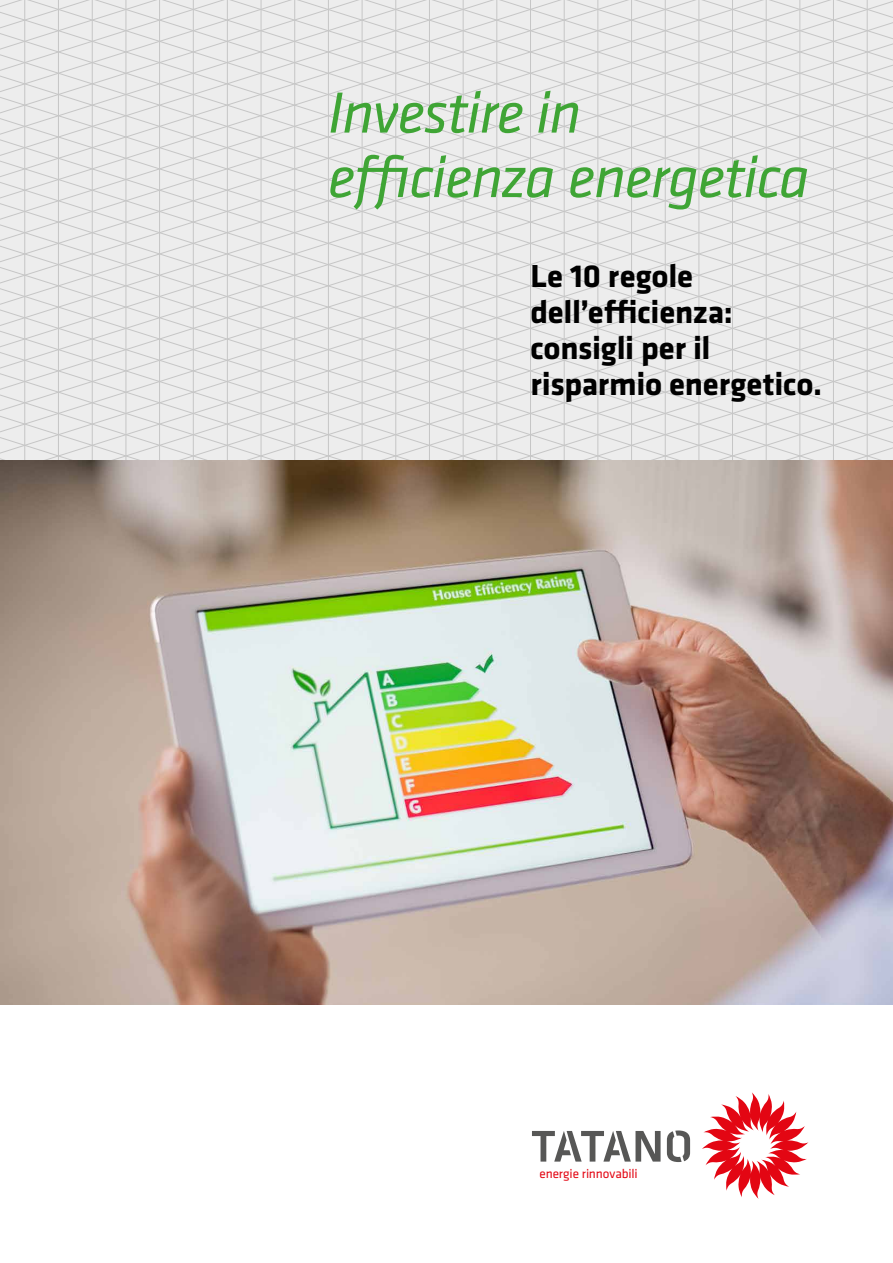
<style>
.page{position:relative;width:893px;height:1263px;background:#fff}
.page>*{position:absolute;margin:0;border:0;box-sizing:border-box;transform-origin:0 0}
.t1{font:italic 60px/64.5px "Klavika";letter-spacing:-.02em;color:#3fa535}
.t2{font:700 33px/36px "Klavika";letter-spacing:-.01em;color:#000}
.t3{font:13.2px "Klavika";letter-spacing:-.01em;color:#e30613}
</style>
<div class="page">
<svg style="left:0;top:439px;width:893px;height:21px;background:#e8e8e8"></svg>
<svg style="left:0;top:418px;width:893px;height:21px;background:#e8e8e8"></svg>
<svg style="left:0;top:397px;width:893px;height:21px;background:#e8e8e8"></svg>
<svg style="left:0;top:375px;width:893px;height:22px;background:#e8e8e8"></svg>
<svg style="left:0;top:354px;width:893px;height:21px;background:#e8e8e8"></svg>
<svg style="left:0;top:333px;width:893px;height:21px;background:#e8e8e8"></svg>
<svg style="left:0;top:312px;width:893px;height:21px;background:#e8e8e8"></svg>
<svg style="left:0;top:290px;width:893px;height:22px;background:#e8e8e8"></svg>
<svg style="left:0;top:269px;width:893px;height:21px;background:#e8e8e8"></svg>
<svg style="left:0;top:248px;width:893px;height:21px;background:#e8e8e8"></svg>
<svg style="left:0;top:227px;width:893px;height:21px;background:#e8e8e8"></svg>
<svg style="left:0;top:205px;width:893px;height:22px;background:#e8e8e8"></svg>
<svg style="left:0;top:184px;width:893px;height:21px;background:#e8e8e8"></svg>
<svg style="left:0;top:163px;width:893px;height:21px;background:#e8e8e8"></svg>
<svg style="left:0;top:142px;width:893px;height:21px;background:#e8e8e8"></svg>
<svg style="left:0;top:120px;width:893px;height:22px;background:#e8e8e8"></svg>
<svg style="left:0;top:99px;width:893px;height:21px;background:#e8e8e8"></svg>
<svg style="left:0;top:78px;width:893px;height:21px;background:#e8e8e8"></svg>
<svg style="left:0;top:57px;width:893px;height:21px;background:#e8e8e8"></svg>
<svg style="left:0;top:47px;width:893px;height:10px;background:#e8e8e8"></svg>
<svg style="left:0;top:0;width:893px;height:47px;background:#e8e8e8"></svg>
<hr style="left:867px;top:0;width:1px;height:1002px;background:#c6c6c6">
<hr style="left:833px;top:0;width:1px;height:1002px;background:#c6c6c6">
<hr style="left:800px;top:0;width:1px;height:1002px;background:#c6c6c6">
<hr style="left:766px;top:0;width:1px;height:1002px;background:#c6c6c6">
<hr style="left:732px;top:0;width:1px;height:1002px;background:#c6c6c6">
<hr style="left:699px;top:0;width:1px;height:1002px;background:#c6c6c6">
<hr style="left:665px;top:0;width:1px;height:1002px;background:#c6c6c6">
<hr style="left:631px;top:0;width:1px;height:1002px;background:#c6c6c6">
<hr style="left:598px;top:0;width:1px;height:1002px;background:#c6c6c6">
<hr style="left:564px;top:0;width:1px;height:1002px;background:#c6c6c6">
<hr style="left:530px;top:0;width:1px;height:1002px;background:#c6c6c6">
<hr style="left:496px;top:0;width:1px;height:1002px;background:#c6c6c6">
<hr style="left:463px;top:0;width:1px;height:1002px;background:#c6c6c6">
<hr style="left:429px;top:0;width:1px;height:1002px;background:#c6c6c6">
<hr style="left:395px;top:0;width:1px;height:1002px;background:#c6c6c6">
<hr style="left:362px;top:0;width:1px;height:1002px;background:#c6c6c6">
<hr style="left:328px;top:0;width:1px;height:1002px;background:#c6c6c6">
<hr style="left:294px;top:0;width:1px;height:1002px;background:#c6c6c6">
<hr style="left:261px;top:0;width:1px;height:1002px;background:#c6c6c6">
<hr style="left:227px;top:0;width:1px;height:1002px;background:#c6c6c6">
<hr style="left:193px;top:0;width:1px;height:1002px;background:#c6c6c6">
<hr style="left:159px;top:0;width:1px;height:1002px;background:#c6c6c6">
<hr style="left:126px;top:0;width:1px;height:1002px;background:#c6c6c6">
<hr style="left:92px;top:0;width:1px;height:1002px;background:#c6c6c6">
<hr style="left:58px;top:0;width:1px;height:1002px;background:#c6c6c6">
<hr style="left:24px;top:0;width:1px;height:1002px;background:#c6c6c6">
<svg style="left:702px;top:1092px;width:106px;height:107px"></svg>
<svg style="left:532px;top:1131px;width:129px;height:30px"></svg>
<svg style="left:667px;top:1130px;width:23px;height:32px"></svg>
<img style="left:0;top:460px;width:893px;height:544px">
<h1 class="t1" style="left:328px;top:79px;width:483px">Investire in efficienza energetica</h1>
<p class="t2" style="left:530px;top:256px;width:293px">Le 10 regole dell’efficienza: consigli per il risparmio energetico.</p>
<p class="t3" style="left:540px;top:1167px;width:100px">energie rinnovabili</p>
</div>
